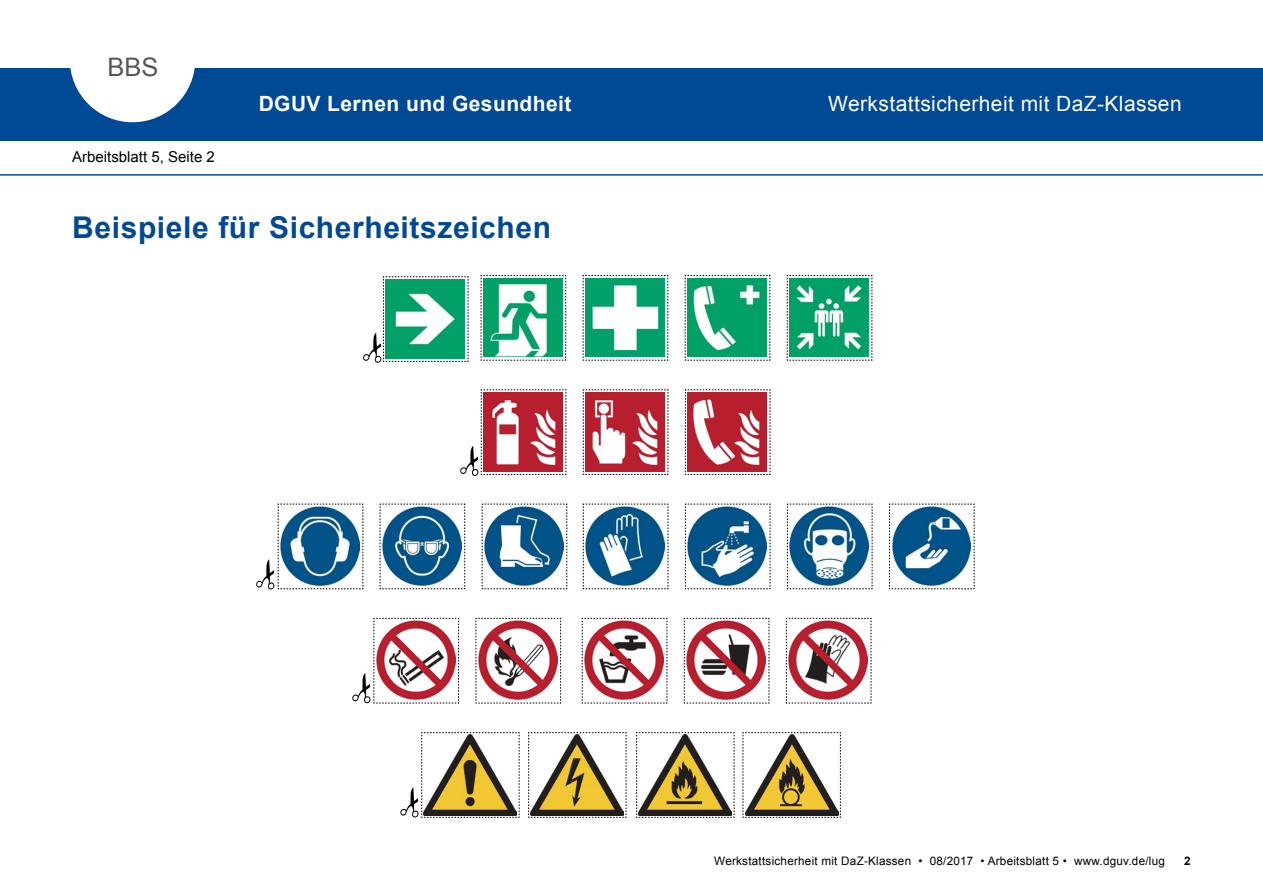
<style>
.page{position:relative;width:1263px;height:893px;background:#fff}
.page>*{position:absolute;margin:0;border:0;box-sizing:border-box;transform-origin:0 0}
.t1{font:700 30px "Arial";letter-spacing:.02em;color:#004994}
.t2{font:25.5px "Arial";color:#555}
.t3{font:21px "Arial";letter-spacing:.02em;color:#fff}
.t4{font:700 21px "Arial";letter-spacing:.02em;color:#fff}
.t5{font:15px "Arial";color:#000}
.t6{font:11.7px "Arial";letter-spacing:.02em;color:#000}
.t7{font:700 11.7px "Arial";color:#000}
</style>
<div class="page">
<div style="left:0;top:68px;width:1263px;height:72px;background:#004994"></div>
<svg style="left:70px;top:68px;width:125px;height:54px"></svg>
<svg style="left:583px;top:389px;width:86px;height:86px"></svg>
<svg style="left:685px;top:389px;width:86px;height:86px"></svg>
<svg style="left:380px;top:504px;width:85px;height:85px"></svg>
<svg style="left:482px;top:504px;width:85px;height:85px"></svg>
<svg style="left:583px;top:504px;width:86px;height:85px"></svg>
<svg style="left:685px;top:504px;width:86px;height:85px"></svg>
<svg style="left:787px;top:504px;width:86px;height:85px"></svg>
<svg style="left:889px;top:504px;width:86px;height:85px"></svg>
<svg style="left:481px;top:275px;width:85px;height:86px"></svg>
<svg style="left:583px;top:275px;width:85px;height:86px"></svg>
<svg style="left:685px;top:275px;width:86px;height:86px"></svg>
<svg style="left:787px;top:275px;width:86px;height:86px"></svg>
<svg style="left:582px;top:618px;width:86px;height:86px"></svg>
<svg style="left:684px;top:618px;width:86px;height:86px"></svg>
<svg style="left:786px;top:618px;width:86px;height:86px"></svg>
<svg style="left:476px;top:618px;width:85px;height:86px"></svg>
<svg style="left:742px;top:732px;width:99px;height:86px"></svg>
<svg style="left:528px;top:732px;width:99px;height:86px"></svg>
<svg style="left:636px;top:732px;width:99px;height:86px"></svg>
<svg style="left:363px;top:276px;width:106px;height:87px"></svg>
<svg style="left:256px;top:504px;width:108px;height:85px"></svg>
<svg style="left:352px;top:618px;width:107px;height:86px"></svg>
<svg style="left:400px;top:732px;width:120px;height:86px"></svg>
<svg style="left:460px;top:389px;width:107px;height:87px"></svg>
<hr style="left:0;top:174px;width:1263px;height:2px;background:#004994">
<h2 class="t2" style="left:107px;top:50px;width:53px">BBS</h2>
<p class="t5" style="left:72px;top:147px;width:144px">Arbeitsblatt 5, Seite 2</p>
<h3 class="t4" style="left:259px;top:89px;width:314px">DGUV Lernen und Gesundheit</h3>
<h3 class="t3" style="left:828px;top:90px;width:355px">Werkstattsicherheit mit DaZ-Klassen</h3>
<h1 class="t1" style="left:72px;top:207px;width:480px">Beispiele für Sicherheitszeichen</h1>
<p class="t6" style="left:714px;top:854px;width:452px">Werkstattsicherheit mit DaZ-Klassen • 08/2017 • Arbeitsblatt 5 • www.dguv.de/lug</p>
<p class="t7" style="left:1184px;top:853px;width:8px">2</p>
</div>
